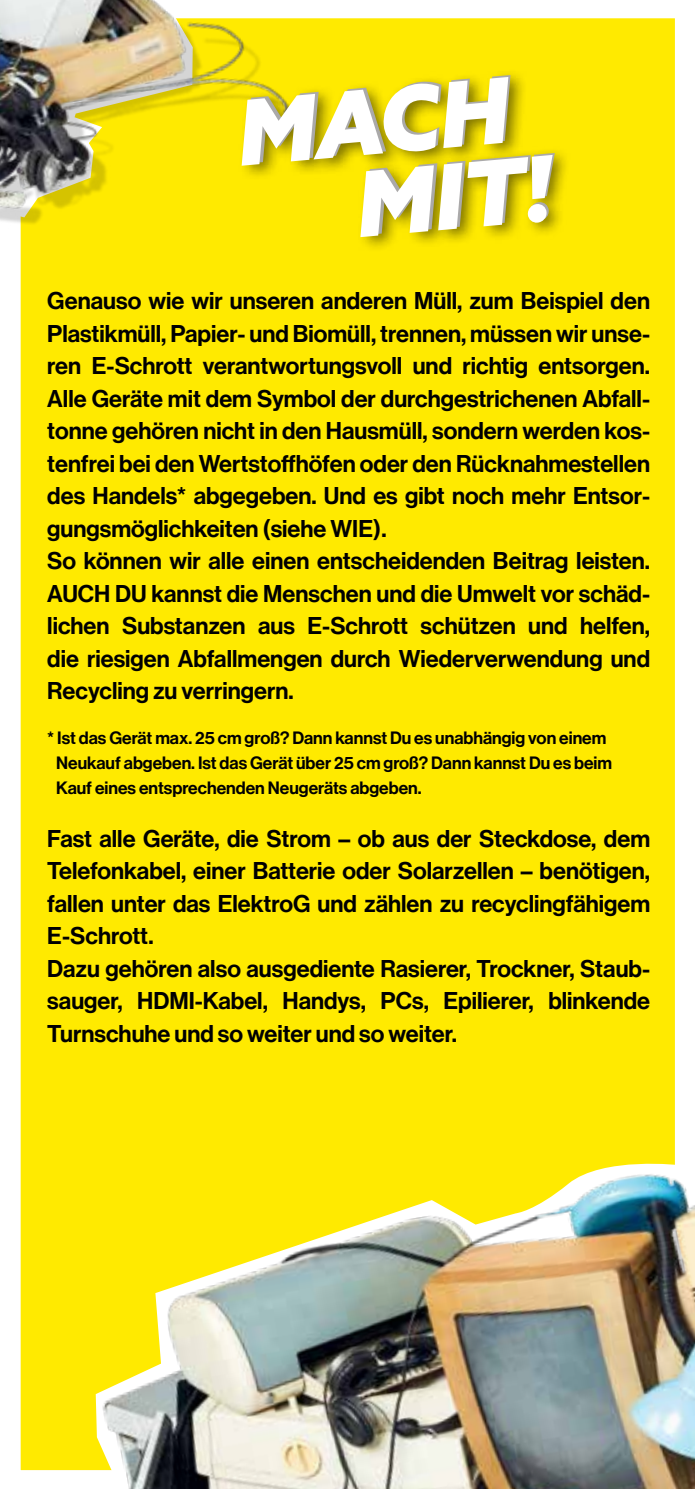
<style>
.page{position:relative;width:695px;height:1489px;background:#fff}
.page>*{position:absolute;margin:0;border:0;box-sizing:border-box;transform-origin:0 0}
.t1{font:italic 900 90px/81.5px "Azo Sans";color:#fff}
.t2{font:23.75px/32.5px "N Haas Grotesk DS Pro 65 Md";color:#000}
.t3{font:17.5px/25px "N Haas Grotesk DS Pro 65 Md";color:#000}
</style>
<div class="page">
<div style="left:20px;top:18px;width:655px;height:958px;background:#ffea00"></div>
<div style="left:0;top:0;width:307px;height:350px;background:#000;opacity:.17"></div>
<img style="left:0;top:0;width:326px;height:283px">
<img style="left:20px;top:976px;width:674px;height:512px">
<div style="left:238px;top:68px;width:290px;height:113px;background:#000;opacity:.52"></div>
<div style="left:357px;top:146px;width:214px;height:106px;background:#000;opacity:.52"></div>
<h1 class="t1" style="left:345px;top:81px;width:196px;text-indent:-112px;rotate:-5deg">MACH<br>MIT!</h1>
<p class="t2" style="left:47px;top:285px;width:604px">Genauso wie wir unseren anderen Müll, zum Beispiel den Plastikmüll, Papier- und Biomüll, trennen, müssen wir unse&shy;ren E-Schrott verantwortungsvoll und richtig entsorgen.<br>Alle Geräte mit dem Symbol der durchgestrichenen Abfall&shy;tonne gehören nicht in den Hausmüll, sondern werden kos&shy;tenfrei bei den Wertstoffhöfen oder den Rücknahmestellen des Handels* abgegeben. Und es gibt noch mehr Entsor&shy;gungsmöglichkeiten (siehe WIE).<br>So können wir alle einen entscheidenden Beitrag leisten.<br>AUCH DU kannst die Menschen und die Umwelt vor schäd&shy;lichen Substanzen aus E-Schrott schützen und helfen, die riesigen Abfallmengen durch Wiederverwendung und Recycling zu verringern.</p>
<p class="t3" style="left:56px;top:726px;width:557px;text-indent:-9px">* Ist das Gerät max. 25 cm groß? Dann kannst Du es unabhängig von einem<br>Neukauf abgeben. Ist das Gerät über 25 cm groß? Dann kannst Du es beim<br>Kauf eines entsprechenden Neugeräts abgeben.</p>
<p class="t2" style="left:47px;top:822px;width:604px">Fast alle Geräte, die Strom – ob aus der Steckdose, dem Telefonkabel, einer Batterie oder Solarzellen – benötigen, fallen unter das ElektroG und zählen zu recyclingfähigem E-Schrott.<br>Dazu gehören also ausgediente Rasierer, Trockner, Staub&shy;sauger, HDMI-Kabel, Handys, PCs, Epilierer, blinkende Turnschuhe und so weiter und so weiter.</p>
</div>
